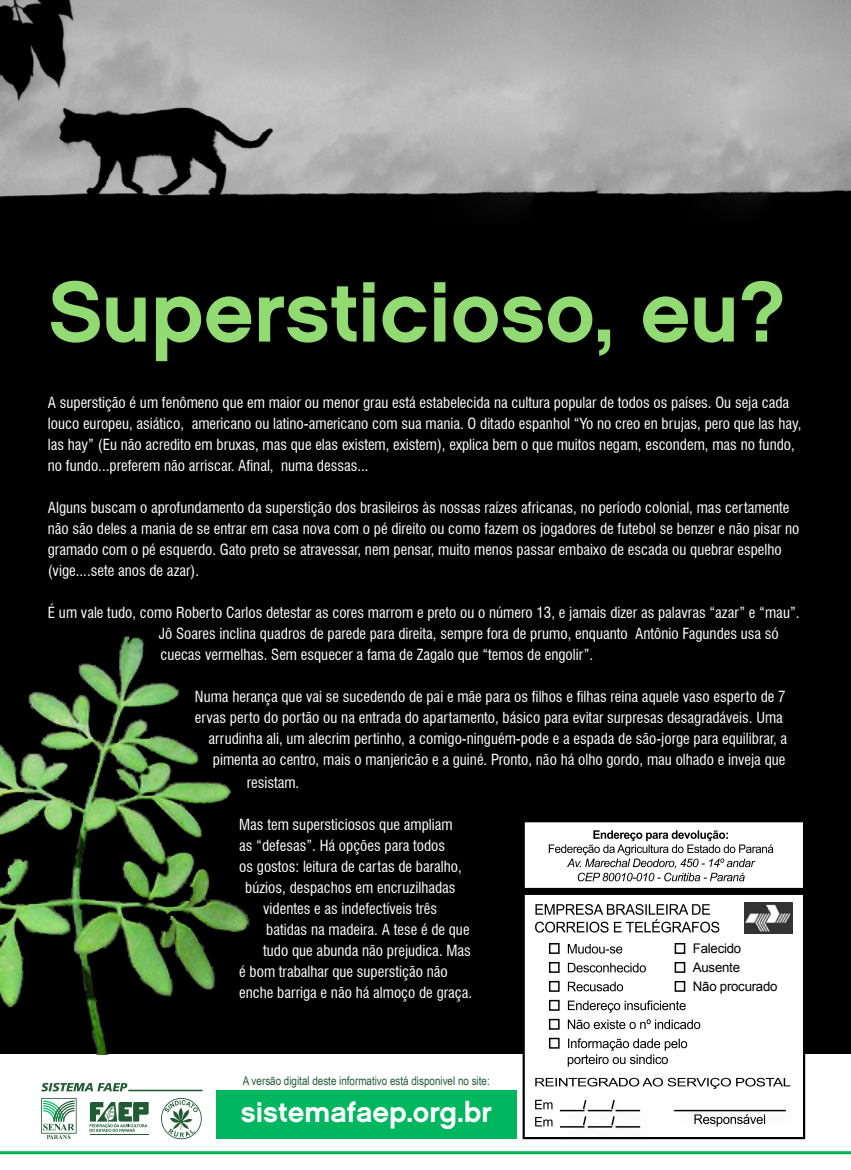
<style>
.page{position:relative;width:851px;height:1170px;background:#fff}
.page>*{position:absolute;margin:0;border:0;box-sizing:border-box;transform-origin:0 0}
.t1{font:85.5px "Chalet New York Nineteen Sixty";color:#92db72}
.t2{font:28.5px "Chalet New York Nineteen Sixty";color:#fff}
.t3{font:condensed 15px/21px "Swiss 721 BT";color:#fff}
.t4{font:13.2px "Arial";letter-spacing:-.02em;color:#000}
.t5{font:12px "Arial Narrow";color:#205b34}
</style>
<div class="page">
<img style="left:0;top:0;width:850px;height:224px">
<div style="left:0;top:224px;width:850px;height:830px;background:#000"></div>
<hr style="left:0;top:1151px;width:850px;height:3px;background:#00b055">
<hr style="left:90px;top:1134px;width:59px;height:1px;background:#205b34">
<svg style="left:90px;top:1102px;width:59px;height:29px"></svg>
<svg style="left:41px;top:1098px;width:36px;height:40px"></svg>
<svg style="left:161px;top:1098px;width:41px;height:41px"></svg>
<svg style="left:41px;top:1082px;width:161px;height:9px"></svg>
<div style="left:216px;top:1089px;width:300px;height:49px;background:#00b760"></div>
<div style="left:522px;top:820px;width:283px;height:70px;background:#fff;border:2px solid #000"></div>
<div style="left:522px;top:892px;width:283px;height:247px;background:#fff;border:2px solid #000"></div>
<svg style="left:548px;top:830px;width:225px;height:51px"></svg>
<div style="left:549px;top:942px;width:10px;height:11px;border:1px solid #000"></div>
<div style="left:549px;top:961px;width:10px;height:11px;border:1px solid #000"></div>
<div style="left:549px;top:980px;width:10px;height:11px;border:1px solid #000"></div>
<div style="left:549px;top:999px;width:10px;height:11px;border:1px solid #000"></div>
<div style="left:549px;top:1018px;width:10px;height:11px;border:1px solid #000"></div>
<div style="left:549px;top:1037px;width:10px;height:11px;border:1px solid #000"></div>
<div style="left:674px;top:942px;width:11px;height:11px;border:1px solid #000"></div>
<div style="left:674px;top:961px;width:11px;height:11px;border:1px solid #000"></div>
<div style="left:674px;top:980px;width:11px;height:11px;border:1px solid #000"></div>
<div style="left:672px;top:1107px;width:127px;height:18px;background:#000;opacity:.15"></div>
<hr style="left:674px;top:1109px;width:111px;height:2px;background:#000">
<div style="left:558px;top:1107px;width:40px;height:18px;background:#000;opacity:.15"></div>
<hr style="left:560px;top:1109px;width:24px;height:2px;background:#000">
<div style="left:585px;top:1107px;width:41px;height:18px;background:#000;opacity:.15"></div>
<hr style="left:587px;top:1109px;width:25px;height:2px;background:#000">
<hr style="left:615px;top:1109px;width:25px;height:2px;background:#000">
<div style="left:580px;top:1097px;width:20px;height:25px;background:#000;opacity:.15"></div>
<div style="left:609px;top:1097px;width:19px;height:25px;background:#000;opacity:.15"></div>
<div style="left:558px;top:1123px;width:40px;height:19px;background:#000;opacity:.15"></div>
<hr style="left:560px;top:1125px;width:24px;height:2px;background:#000">
<div style="left:585px;top:1123px;width:41px;height:19px;background:#000;opacity:.15"></div>
<hr style="left:587px;top:1125px;width:25px;height:2px;background:#000">
<div style="left:613px;top:1123px;width:41px;height:19px;background:#000;opacity:.15"></div>
<hr style="left:615px;top:1125px;width:25px;height:2px;background:#000">
<div style="left:580px;top:1114px;width:20px;height:24px;background:#000;opacity:.15"></div>
<svg style="left:581px;top:1098px;width:6px;height:28px"></svg>
<div style="left:609px;top:1114px;width:19px;height:24px;background:#000;opacity:.15"></div>
<svg style="left:610px;top:1098px;width:5px;height:28px"></svg>
<svg style="left:567px;top:944px;width:55px;height:9px"></svg>
<svg style="left:567px;top:962px;width:78px;height:10px"></svg>
<svg style="left:567px;top:981px;width:56px;height:10px"></svg>
<svg style="left:567px;top:1000px;width:118px;height:12px"></svg>
<svg style="left:567px;top:1019px;width:133px;height:10px"></svg>
<svg style="left:567px;top:1038px;width:120px;height:28px"></svg>
<svg style="left:535px;top:1099px;width:17px;height:10px"></svg>
<svg style="left:535px;top:1117px;width:17px;height:9px"></svg>
<svg style="left:535px;top:1077px;width:255px;height:11px"></svg>
<svg style="left:694px;top:1114px;width:71px;height:12px"></svg>
<svg style="left:535px;top:904px;width:184px;height:28px"></svg>
<img style="left:744px;top:902px;width:48px;height:31px">
<img style="left:0;top:636px;width:250px;height:418px">
<p class="t1" style="left:48px;top:260px;width:739px">Supersticioso, eu?</p>
<p class="t3" style="left:48px;top:392px;width:755px">A superstição é um fenômeno que em maior ou menor grau está estabelecida na cultura popular de todos os países. Ou seja cada louco europeu, asiático, americano ou latino-americano com sua mania. O ditado espanhol “Yo no creo en brujas, pero que las hay, las hay” (Eu não acredito em bruxas, mas que elas existem, existem), explica bem o que muitos negam, escondem, mas no fundo, no fundo...preferem não arriscar. Afinal, numa dessas...</p>
<p class="t3" style="left:48px;top:497px;width:752px">Alguns buscam o aprofundamento da superstição dos brasileiros às nossas raízes africanas, no período colonial, mas certamente não são deles a mania de se entrar em casa nova com o pé direito ou como fazem os jogadores de futebol se benzer e não pisar no gramado com o pé esquerdo. Gato preto se atravessar, nem pensar, muito menos passar embaixo de escada ou quebrar espelho (vige....sete anos de azar).</p>
<p class="t3" style="left:159px;top:602px;width:642px;text-indent:-111px">É um vale tudo, como Roberto Carlos detestar as cores marrom e preto ou o número 13, e jamais dizer as palavras “azar” e “mau”.<br>Jô Soares inclina quadros de parede para direita, sempre fora de prumo, enquanto Antônio Fagundes usa só cuecas vermelhas. Sem esquecer a fama de Zagalo que “temos de engolir”.</p>
<p class="t3" style="left:195px;top:686px;width:593px;text-align:right">Numa herança que vai se sucedendo de pai e mãe para os filhos e filhas reina aquele vaso esperto de 7 ervas perto do portão ou na entrada do apartamento, básico para evitar surpresas desagradáveis. Uma arrudinha ali, um alecrim pertinho, a comigo-ninguém-pode e a espada de são-jorge para equilibrar, a pimenta ao centro, mais o manjericão e a guiné. Pronto, não há olho gordo, mau olhado e inveja que</p>
<p class="t3" style="left:247px;top:771px;width:54px">resistam.</p>
<p class="t3" style="left:239px;top:813px;width:215px">Mas tem supersticiosos que ampliam</p>
<p class="t3" style="left:239px;top:834px;width:207px">as “defesas”. Há opções para todos</p>
<p class="t3" style="left:239px;top:855px;width:224px">os gostos: leitura de cartas de baralho,</p>
<p class="t3" style="left:245px;top:876px;width:212px">búzios, despachos em encruzilhadas</p>
<p class="t3" style="left:263px;top:897px;width:175px">videntes e as indefectíveis três</p>
<p class="t3" style="left:266px;top:918px;width:205px">batidas na madeira. A tese é de que</p>
<p class="t3" style="left:263px;top:939px;width:209px">tudo que abunda não prejudica. Mas</p>
<p class="t3" style="left:239px;top:960px;width:210px">é bom trabalhar que superstição não</p>
<p class="t3" style="left:239px;top:981px;width:234px">enche barriga e não há almoço de graça.</p>
<p class="t4" style="left:692px;top:940px;width:50px">Falecido</p>
<p class="t4" style="left:692px;top:958px;width:49px">Ausente</p>
<p class="t4" style="left:692px;top:977px;width:86px">Não procurado</p>
<p class="t5" style="left:243px;top:1072px;width:248px">A versão digital deste informativo está disponivel no site:</p>
<p class="t2" style="left:241px;top:1094px;width:252px">sistemafaep.org.br</p>
</div>
